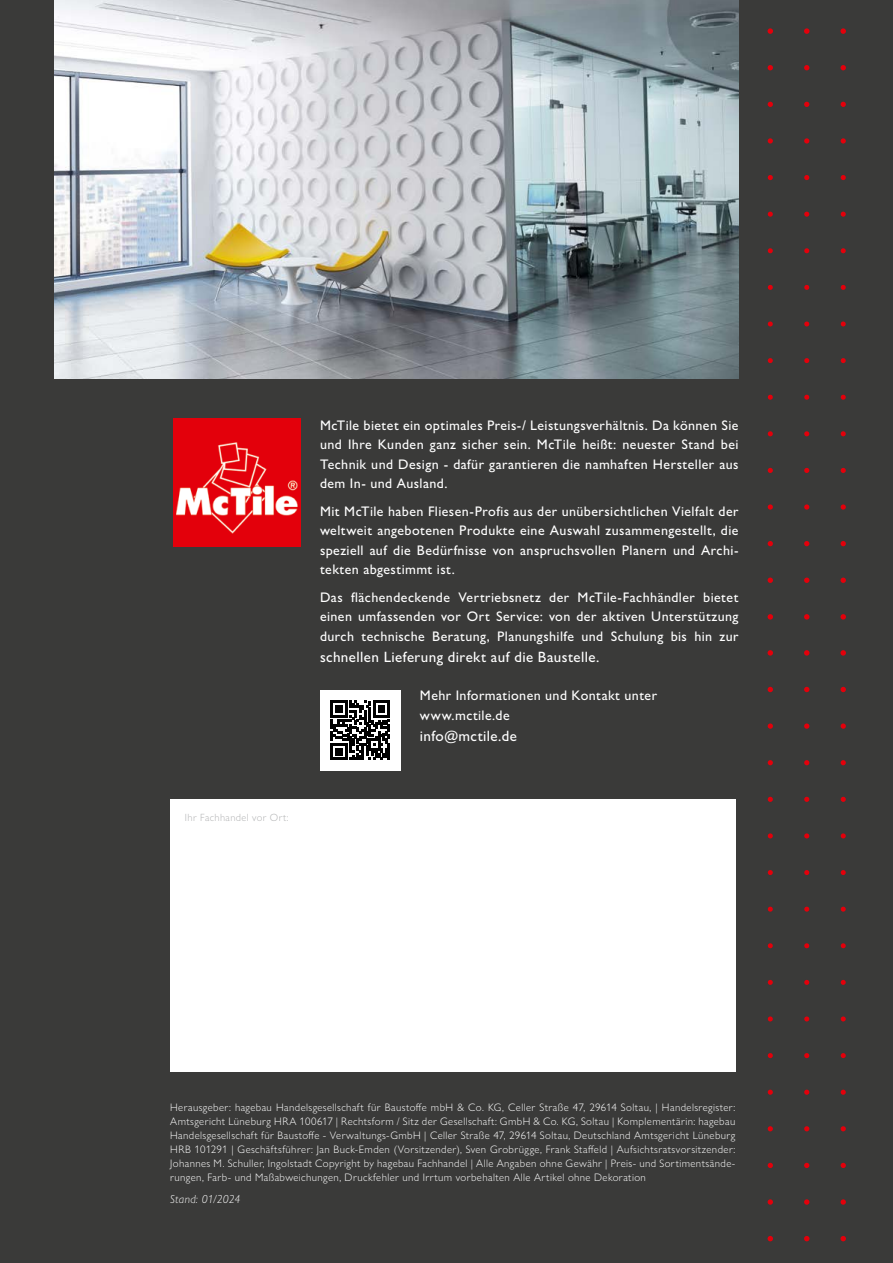
<style>
.page{position:relative;width:893px;height:1263px;background:#3a3a39}
.page>*{position:absolute;margin:0;border:0;box-sizing:border-box;transform-origin:0 0}
.t1{font:500 15px "Gill Sans Nova";letter-spacing:.025em;color:#fff}
.t2{font:500 13.95px/19.5px "Gill Sans Nova";letter-spacing:.03em;color:#fff;text-align:justify}
.t3{font:italic 300 11.7px "Gill Sans Nova";letter-spacing:.015em;color:#fff}
.t4{font:300 10.8px/14px "Gill Sans Nova";letter-spacing:.04em;color:#fff;text-align:justify}
.t5{font:300 10.5px "Gill Sans Nova";letter-spacing:.04em;color:#b1b2b3}
</style>
<div class="page">
<img style="left:173px;top:419px;width:128px;height:127px">
<div style="left:320px;top:690px;width:81px;height:81px;background:#fff"></div>
<img style="left:54px;top:0;width:684px;height:378px">
<div style="left:170px;top:799px;width:566px;height:272px;background:#fff"></div>
<svg style="left:331px;top:701px;width:59px;height:59px"></svg>
<svg style="left:840px;top:28px;width:6px;height:6px"></svg>
<svg style="left:840px;top:65px;width:6px;height:5px"></svg>
<svg style="left:840px;top:102px;width:6px;height:5px"></svg>
<svg style="left:840px;top:138px;width:6px;height:6px"></svg>
<svg style="left:840px;top:175px;width:6px;height:5px"></svg>
<svg style="left:841px;top:211px;width:5px;height:6px"></svg>
<svg style="left:840px;top:248px;width:6px;height:5px"></svg>
<svg style="left:840px;top:285px;width:6px;height:5px"></svg>
<svg style="left:840px;top:321px;width:6px;height:5px"></svg>
<svg style="left:841px;top:358px;width:5px;height:5px"></svg>
<svg style="left:840px;top:394px;width:6px;height:6px"></svg>
<svg style="left:840px;top:431px;width:6px;height:5px"></svg>
<svg style="left:840px;top:467px;width:6px;height:6px"></svg>
<svg style="left:840px;top:504px;width:6px;height:6px"></svg>
<svg style="left:840px;top:541px;width:6px;height:5px"></svg>
<svg style="left:840px;top:577px;width:6px;height:6px"></svg>
<svg style="left:840px;top:614px;width:6px;height:6px"></svg>
<svg style="left:804px;top:28px;width:5px;height:6px"></svg>
<svg style="left:804px;top:65px;width:5px;height:5px"></svg>
<svg style="left:804px;top:102px;width:6px;height:5px"></svg>
<svg style="left:804px;top:138px;width:5px;height:6px"></svg>
<svg style="left:804px;top:175px;width:6px;height:5px"></svg>
<svg style="left:804px;top:211px;width:5px;height:6px"></svg>
<svg style="left:804px;top:248px;width:6px;height:5px"></svg>
<svg style="left:804px;top:285px;width:6px;height:5px"></svg>
<svg style="left:804px;top:321px;width:5px;height:5px"></svg>
<svg style="left:804px;top:358px;width:5px;height:5px"></svg>
<svg style="left:804px;top:394px;width:6px;height:6px"></svg>
<svg style="left:804px;top:431px;width:6px;height:5px"></svg>
<svg style="left:804px;top:468px;width:6px;height:5px"></svg>
<svg style="left:804px;top:504px;width:5px;height:6px"></svg>
<svg style="left:804px;top:541px;width:6px;height:5px"></svg>
<svg style="left:804px;top:577px;width:5px;height:6px"></svg>
<svg style="left:804px;top:614px;width:5px;height:6px"></svg>
<svg style="left:768px;top:28px;width:5px;height:6px"></svg>
<svg style="left:768px;top:65px;width:5px;height:5px"></svg>
<svg style="left:767px;top:102px;width:6px;height:5px"></svg>
<svg style="left:767px;top:138px;width:6px;height:6px"></svg>
<svg style="left:767px;top:175px;width:6px;height:5px"></svg>
<svg style="left:768px;top:212px;width:5px;height:5px"></svg>
<svg style="left:767px;top:248px;width:6px;height:5px"></svg>
<svg style="left:767px;top:285px;width:6px;height:5px"></svg>
<svg style="left:768px;top:321px;width:5px;height:5px"></svg>
<svg style="left:768px;top:358px;width:5px;height:5px"></svg>
<svg style="left:767px;top:395px;width:6px;height:5px"></svg>
<svg style="left:767px;top:431px;width:6px;height:5px"></svg>
<svg style="left:768px;top:468px;width:5px;height:5px"></svg>
<svg style="left:767px;top:504px;width:6px;height:6px"></svg>
<svg style="left:767px;top:541px;width:6px;height:5px"></svg>
<svg style="left:767px;top:577px;width:6px;height:6px"></svg>
<svg style="left:768px;top:614px;width:5px;height:6px"></svg>
<svg style="left:840px;top:650px;width:6px;height:6px"></svg>
<svg style="left:840px;top:687px;width:6px;height:5px"></svg>
<svg style="left:840px;top:723px;width:6px;height:6px"></svg>
<svg style="left:840px;top:760px;width:6px;height:5px"></svg>
<svg style="left:840px;top:797px;width:6px;height:5px"></svg>
<svg style="left:840px;top:833px;width:6px;height:5px"></svg>
<svg style="left:840px;top:870px;width:6px;height:5px"></svg>
<svg style="left:841px;top:906px;width:5px;height:6px"></svg>
<svg style="left:840px;top:943px;width:6px;height:5px"></svg>
<svg style="left:841px;top:980px;width:5px;height:5px"></svg>
<svg style="left:840px;top:1016px;width:6px;height:5px"></svg>
<svg style="left:841px;top:1053px;width:5px;height:5px"></svg>
<svg style="left:841px;top:1089px;width:5px;height:6px"></svg>
<svg style="left:840px;top:1126px;width:6px;height:5px"></svg>
<svg style="left:840px;top:1162px;width:6px;height:6px"></svg>
<svg style="left:840px;top:1199px;width:6px;height:6px"></svg>
<svg style="left:840px;top:1236px;width:6px;height:5px"></svg>
<svg style="left:804px;top:650px;width:5px;height:6px"></svg>
<svg style="left:804px;top:687px;width:5px;height:5px"></svg>
<svg style="left:804px;top:723px;width:6px;height:6px"></svg>
<svg style="left:804px;top:760px;width:5px;height:5px"></svg>
<svg style="left:804px;top:796px;width:5px;height:6px"></svg>
<svg style="left:804px;top:833px;width:5px;height:5px"></svg>
<svg style="left:804px;top:870px;width:6px;height:5px"></svg>
<svg style="left:804px;top:906px;width:5px;height:6px"></svg>
<svg style="left:804px;top:943px;width:5px;height:5px"></svg>
<svg style="left:804px;top:980px;width:5px;height:5px"></svg>
<svg style="left:804px;top:1016px;width:6px;height:5px"></svg>
<svg style="left:804px;top:1053px;width:6px;height:5px"></svg>
<svg style="left:804px;top:1089px;width:6px;height:6px"></svg>
<svg style="left:804px;top:1126px;width:5px;height:5px"></svg>
<svg style="left:804px;top:1162px;width:6px;height:6px"></svg>
<svg style="left:804px;top:1199px;width:5px;height:6px"></svg>
<svg style="left:804px;top:1236px;width:5px;height:5px"></svg>
<svg style="left:768px;top:650px;width:5px;height:6px"></svg>
<svg style="left:767px;top:687px;width:6px;height:5px"></svg>
<svg style="left:767px;top:723px;width:6px;height:6px"></svg>
<svg style="left:767px;top:760px;width:6px;height:5px"></svg>
<svg style="left:767px;top:796px;width:6px;height:6px"></svg>
<svg style="left:767px;top:833px;width:6px;height:5px"></svg>
<svg style="left:767px;top:870px;width:6px;height:5px"></svg>
<svg style="left:768px;top:906px;width:5px;height:6px"></svg>
<svg style="left:768px;top:943px;width:5px;height:5px"></svg>
<svg style="left:768px;top:980px;width:5px;height:5px"></svg>
<svg style="left:767px;top:1016px;width:6px;height:5px"></svg>
<svg style="left:768px;top:1053px;width:5px;height:5px"></svg>
<svg style="left:768px;top:1089px;width:5px;height:6px"></svg>
<svg style="left:767px;top:1126px;width:6px;height:5px"></svg>
<svg style="left:767px;top:1162px;width:6px;height:6px"></svg>
<svg style="left:767px;top:1199px;width:6px;height:6px"></svg>
<svg style="left:768px;top:1236px;width:5px;height:5px"></svg>
<p class="t5" style="left:185px;top:811px;width:105px">Ihr Fachhandel vor Ort:</p>
<p class="t2" style="left:320px;top:415px;width:420px">McTile bietet ein optimales Preis-/ Leistungsverhältnis. Da können Sie und Ihre Kunden ganz sicher sein. McTile heißt: neuester Stand bei Technik und Design - dafür garantieren die namhaften Hersteller aus dem In- und Ausland.</p>
<p class="t2" style="left:320px;top:501px;width:420px">Mit McTile haben Fliesen-Profis aus der unübersichtlichen Vielfalt der weltweit angebotenen Produkte eine Auswahl zusammengestellt, die speziell auf die Bedürfnisse von anspruchsvollen Planern und Archi&shy;tekten abgestimmt ist.</p>
<p class="t2" style="left:320px;top:587px;width:420px">Das flächendeckende Vertriebsnetz der McTile-Fachhändler bietet einen umfassenden vor Ort Service: von der aktiven Unterstützung durch technische Beratung, Planungshilfe und Schulung bis hin zur</p>
<h1 class="t1" style="left:320px;top:647px;width:281px">schnellen Lieferung direkt auf die Baustelle.</h1>
<p class="t2" style="left:420px;top:685px;width:239px">Mehr Informationen und Kontakt unter www.mctile.de</p>
<h1 class="t1" style="left:420px;top:726px;width:99px">info@mctile.de</h1>
<p class="t4" style="left:170px;top:1100px;width:567px">Herausgeber: hagebau Handelsgesellschaft für Baustoffe mbH &amp; Co. KG, Celler Straße 47, 29614 Soltau, | Handelsregister:<br>Amtsgericht Lüneburg HRA 100617 | Rechtsform / Sitz der Gesellschaft: GmbH &amp; Co. KG, Soltau | Komplementärin: hagebau Handelsgesellschaft für Baustoffe - Verwaltungs-GmbH | Celler Straße 47, 29614 Soltau, Deutschland Amtsgericht Lüneburg HRB 101291 | Geschäftsführer: Jan Buck-Emden (Vorsitzender), Sven Grobrügge, Frank Staffeld | Aufsichtsratsvorsitzender:<br>Johannes M. Schuller, Ingolstadt Copyright by hagebau Fachhandel | Alle Angaben ohne Gewähr | Preis- und Sortimentsände&shy;rungen, Farb- und Maßabweichungen, Druckfehler und Irrtum vorbehalten Alle Artikel ohne Dekoration</p>
<p class="t3" style="left:170px;top:1192px;width:72px">Stand: 01/2024</p>
</div>
